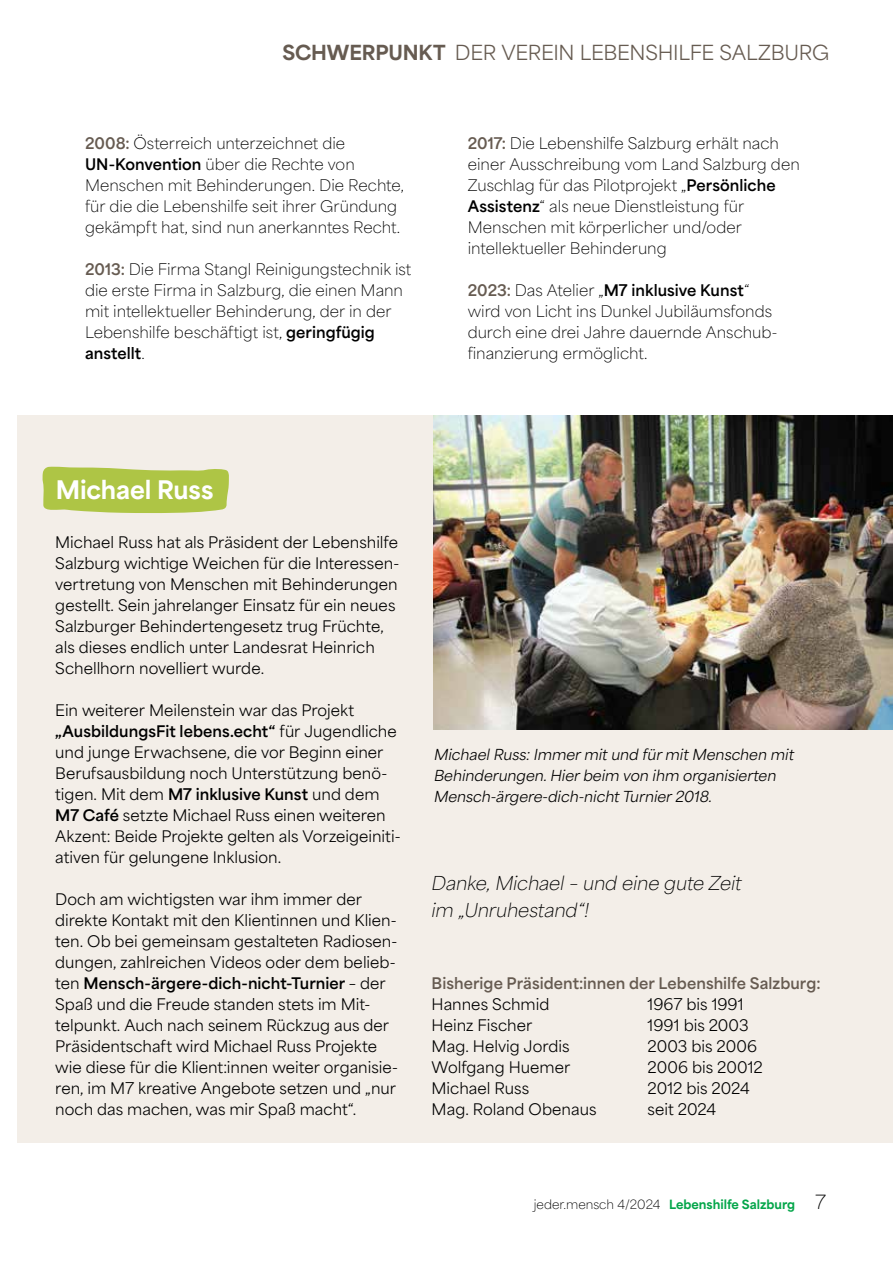
<style>
.page{position:relative;width:893px;height:1263px;background:#fff}
.page>*{position:absolute;margin:0;border:0;box-sizing:border-box;transform-origin:0 0}
.t1{font:800 24px "Area Normal";letter-spacing:-.005em;color:#fff}
.t2{font:19.5px "Area Normal";letter-spacing:-.015em;color:#665b51}
.t3{font:italic 100 18px/27px "Area Normal";letter-spacing:-.01em;color:#000}
.t4{font:15px/21px "Area Normal";color:#000}
.t5{font:100 15px/21px "Area Normal";color:#000}
.t6{font:700 15px "Area Normal";letter-spacing:.005em;color:#665b51}
.t7{font:italic 14.25px/21px "Area Normal";color:#000}
.t8{font:800 12px "Area Normal";color:#04a64a}
.s1{font-weight:800}
.s2{font-weight:700;color:#665b51}
.s3{font-weight:700}
.s4{font-weight:100;color:#000}
.s5{font-weight:100;font-size:18px;color:#000}
</style>
<div class="page">
<div style="left:17px;top:415px;width:876px;height:727px;background:#f3eee8"></div>
<img style="left:434px;top:415px;width:459px;height:315px">
<svg style="left:42px;top:467px;width:187px;height:46px;background:#b3c852"></svg>
<h2 class="t2" style="left:282px;top:35px;width:548px"><span class="s1">SCHWERPUNKT</span> DER VEREIN LEBENSHILFE SALZBURG</h2>
<p class="t5" style="left:85px;top:130px;width:320px"><span class="s2">2008:</span> Österreich unterzeichnet die <span class="s3">UN-Konvention</span> über die Rechte von Menschen mit Behinderungen. Die Rechte, für die die Lebenshilfe seit ihrer Gründung gekämpft hat, sind nun anerkanntes Recht.</p>
<p class="t5" style="left:85px;top:256px;width:328px"><span class="s2">2013:</span> Die Firma Stangl Reinigungstechnik ist die erste Firma in Salzburg, die einen Mann mit intellektueller Behinderung, der in der Lebenshilfe beschäftigt ist, <span class="s3">geringfügig anstellt</span>.</p>
<p class="t5" style="left:468px;top:130px;width:334px"><span class="s2">2017:</span> Die Lebenshilfe Salzburg erhält nach einer Ausschreibung vom Land Salzburg den Zuschlag für das Pilotprojekt „<span class="s3">Persönliche Assistenz</span>“ als neue Dienstleistung für Menschen mit körperlicher und/oder intellektueller Behinderung</p>
<p class="t5" style="left:468px;top:277px;width:311px"><span class="s2">2023:</span> Das Atelier „<span class="s3">M7 inklusive Kunst</span>“ wird von Licht ins Dunkel Jubiläumsfonds durch eine drei Jahre dauernde Anschub&shy;finanzierung ermöglicht.</p>
<h1 class="t1" style="left:56px;top:468px;width:159px">Michael Russ</h1>
<p class="t4" style="left:55px;top:529px;width:345px">Michael Russ hat als Präsident der Lebenshilfe Salzburg wichtige Weichen für die Interessen&shy;vertretung von Menschen mit Behinderungen gestellt. Sein jahrelanger Einsatz für ein neues Salzburger Behindertengesetz trug Früchte, als dieses endlich unter Landesrat Heinrich Schellhorn novelliert wurde.</p>
<p class="t4" style="left:55px;top:697px;width:347px">Ein weiterer Meilenstein war das Projekt <span class="s3">„AusbildungsFit lebens.echt“</span> für Jugendliche und junge Erwachsene, die vor Beginn einer Berufsausbildung noch Unterstützung benö&shy;tigen. Mit dem <span class="s3">M7 inklusive Kunst</span> und dem <span class="s3">M7 Café</span> setzte Michael Russ einen weiteren Akzent: Beide Projekte gelten als Vorzeigeiniti&shy;ativen für gelungene Inklusion.</p>
<p class="t4" style="left:55px;top:886px;width:344px">Doch am wichtigsten war ihm immer der direkte Kontakt mit den Klientinnen und Klien&shy;ten. Ob bei gemeinsam gestalteten Radiosen&shy;dungen, zahlreichen Videos oder dem belieb&shy;ten <span class="s3">Mensch-ärgere-dich-nicht-Turnier</span> – der Spaß und die Freude standen stets im Mit&shy;telpunkt. Auch nach seinem Rückzug aus der Präsidentschaft wird Michael Russ Projekte wie diese für die Klient:innen weiter organisie&shy;ren, im M7 kreative Angebote setzen und „nur noch das machen, was mir Spaß macht“.</p>
<p class="t7" style="left:434px;top:742px;width:361px">Michael Russ: Immer mit und für mit Menschen mit<br>Behinderungen. Hier beim von ihm organisierten<br>Mensch-ärgere-dich-nicht Turnier 2018.</p>
<p class="t3" style="left:432px;top:867px;width:311px">Danke, Michael – und eine gute Zeit im „Unruhestand“!</p>
<p class="t6" style="left:432px;top:969px;width:390px">Bisherige Präsident:innen der Lebenshilfe Salzburg:</p>
<p class="t4" style="left:432px;top:991px;width:119px">Hannes Schmid</p>
<p class="t4" style="left:648px;top:991px;width:98px">1967 bis 1991</p>
<p class="t4" style="left:432px;top:1012px;width:102px">Heinz Fischer</p>
<p class="t4" style="left:648px;top:1012px;width:102px">1991 bis 2003</p>
<p class="t4" style="left:432px;top:1033px;width:139px">Mag. Helvig Jordis</p>
<p class="t4" style="left:648px;top:1033px;width:111px">2003 bis 2006</p>
<p class="t4" style="left:432px;top:1054px;width:140px">Wolfgang Huemer</p>
<p class="t4" style="left:648px;top:1054px;width:117px">2006 bis 20012</p>
<p class="t4" style="left:432px;top:1075px;width:99px">Michael Russ</p>
<p class="t4" style="left:648px;top:1075px;width:104px">2012 bis 2024</p>
<p class="t4" style="left:432px;top:1096px;width:166px">Mag. Roland Obenaus</p>
<p class="t4" style="left:648px;top:1096px;width:70px">seit 2024</p>
<p class="t8" style="left:534px;top:1193px;width:294px"><span class="s4">jeder.mensch 4/2024</span> Lebenshilfe Salzburg <span class="s5">7</span></p>
</div>
